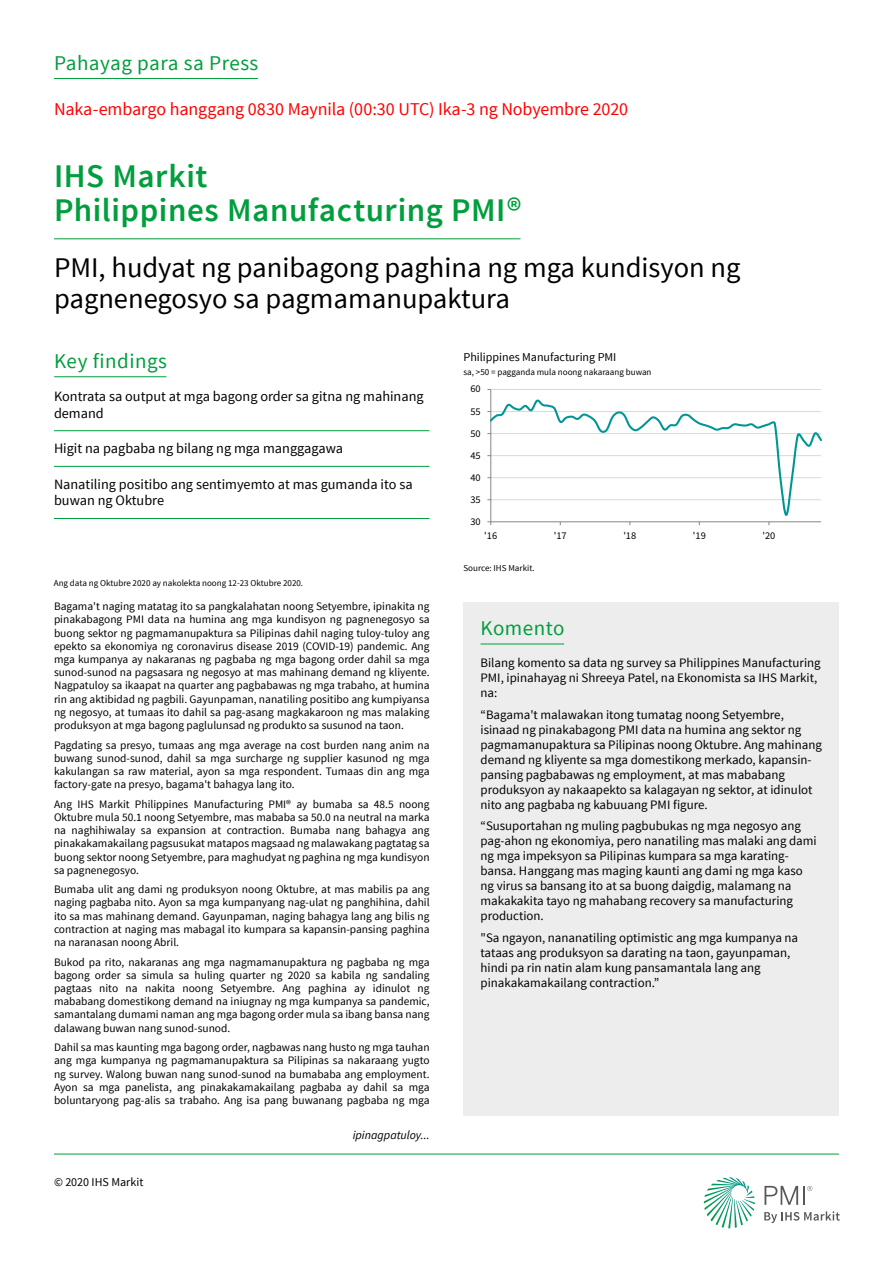
<style>
.page{position:relative;width:893px;height:1263px;background:#fff}
.page>*{position:absolute;margin:0;border:0;box-sizing:border-box;transform-origin:0 0}
.t1{font:600 33px/34.5px "Source Sans Pro";letter-spacing:.015em;color:#009e3d}
.t2{font:28.5px/31.5px "Source Sans Pro";color:#000}
.t3{font:21px "Source Sans Pro";letter-spacing:.025em;color:#009e3d}
.t4{font:18px "Source Sans Pro";letter-spacing:-.01em;color:#f00}
.t5{font:14.25px/16.5px "Source Sans Pro";color:#000}
.t6{font:12.9px/15px "Source Sans Pro";color:#000}
.t7{font:12px "Source Sans Pro";color:#000}
.t8{font:italic 12px "Source Sans Pro";color:#000}
.t9{font:11.4px/13.2px "Source Sans Pro";color:#000;text-align:justify}
.t10{font:10.35px "Source Sans Pro";letter-spacing:-.005em;color:#000}
.t11{font:9px "Source Sans Pro";color:#000}
</style>
<div class="page">
<svg style="left:704px;top:1177px;width:51px;height:51px"></svg>
<svg style="left:764px;top:1211px;width:76px;height:12px"></svg>
<svg style="left:764px;top:1186px;width:48px;height:19px"></svg>
<hr style="left:54px;top:1154px;width:785px;height:1px;background:#009e3d">
<hr style="left:491px;top:389px;width:330px;height:1px;background:#d9d9d9">
<hr style="left:490px;top:389px;width:1px;height:133px;background:#868686">
<svg style="left:487px;top:397px;width:335px;height:128px"></svg>
<hr style="left:54px;top:376px;width:112px;height:1px;background:#009e3d">
<hr style="left:54px;top:78px;width:204px;height:1px;background:#009e3d">
<hr style="left:54px;top:238px;width:466px;height:1px;background:#009e3d">
<hr style="left:54px;top:430px;width:375px;height:1px;background:#009e3d">
<hr style="left:54px;top:466px;width:375px;height:1px;background:#009e3d">
<hr style="left:54px;top:518px;width:375px;height:1px;background:#009e3d">
<div style="left:463px;top:602px;width:376px;height:56px;background:#ededed"></div>
<hr style="left:480px;top:644px;width:84px;height:1px;background:#009e3d">
<div style="left:463px;top:658px;width:376px;height:457px;background:#ededed"></div>
<h3 class="t3" style="left:54px;top:50px;width:206px">Pahayag para sa Press</h3>
<h3 class="t4" style="left:54px;top:98px;width:576px">Naka-embargo hanggang 0830 Maynila (00:30 UTC) Ika-3 ng Nobyembre 2020</h3>
<h1 class="t1" style="left:54px;top:160px;width:469px">IHS Markit<br>Philippines Manufacturing PMI®</h1>
<h2 class="t2" style="left:54px;top:252px;width:688px">PMI, hudyat ng panibagong paghina ng mga kundisyon ng pagnenegosyo sa pagmamanupaktura</h2>
<h3 class="t3" style="left:54px;top:348px;width:114px">Key findings</h3>
<p class="t7" style="left:463px;top:350px;width:154px">Philippines Manufacturing PMI</p>
<p class="t11" style="left:463px;top:366px;width:190px">sa, &gt;50 = pagganda mula noong nakaraang buwan</p>
<p class="t5" style="left:54px;top:388px;width:371px">Kontrata sa output at mga bagong order sa gitna ng mahinang demand</p>
<p class="t5" style="left:54px;top:441px;width:291px">Higit na pagbaba ng bilang ng mga manggagawa</p>
<p class="t5" style="left:54px;top:476px;width:360px">Nanatiling positibo ang sentimyemto at mas gumanda ito sa buwan ng Oktubre</p>
<p class="t11" style="left:54px;top:577px;width:251px">Ang data ng Oktubre 2020 ay nakolekta noong 12-23 Oktubre 2020.</p>
<p class="t9" style="left:54px;top:600px;width:377px">Bagama't naging matatag ito sa pangkalahatan noong Setyembre, ipinakita ng pinakabagong PMI data na humina ang mga kundisyon ng pagnenegosyo sa buong sektor ng pagmamanupaktura sa Pilipinas dahil naging tuloy-tuloy ang epekto sa ekonomiya ng coronavirus disease 2019 (COVID-19) pandemic. Ang mga kumpanya ay nakaranas ng pagbaba ng mga bagong order dahil sa mga sunod-sunod na pagsasara ng negosyo at mas mahinang demand ng kliyente.<br>Nagpatuloy sa ikaapat na quarter ang pagbabawas ng mga trabaho, at humina rin ang aktibidad ng pagbili. Gayunpaman, nanatiling positibo ang kumpiyansa ng negosyo, at tumaas ito dahil sa pag-asang magkakaroon ng mas malaking produksyon at mga bagong paglulunsad ng produkto sa susunod na taon.</p>
<p class="t9" style="left:54px;top:738px;width:377px">Pagdating sa presyo, tumaas ang mga average na cost burden nang anim na buwang sunod-sunod, dahil sa mga surcharge ng supplier kasunod ng mga kakulangan sa raw material, ayon sa mga respondent. Tumaas din ang mga factory-gate na presyo, bagama't bahagya lang ito.</p>
<p class="t9" style="left:54px;top:797px;width:377px">Ang IHS Markit Philippines Manufacturing PMI® ay bumaba sa 48.5 noong Oktubre mula 50.1 noong Setyembre, mas mababa sa 50.0 na neutral na marka na naghihiwalay sa expansion at contraction. Bumaba nang bahagya ang pinakakamakailang pagsusukat matapos magsaad ng malawakang pagtatag sa buong sektor noong Setyembre, para maghudyat ng paghina ng mga kundisyon sa pagnenegosyo.</p>
<p class="t9" style="left:54px;top:883px;width:377px">Bumaba ulit ang dami ng produksyon noong Oktubre, at mas mabilis pa ang naging pagbaba nito. Ayon sa mga kumpanyang nag-ulat ng panghihina, dahil ito sa mas mahinang demand. Gayunpaman, naging bahagya lang ang bilis ng contraction at naging mas mabagal ito kumpara sa kapansin-pansing paghina na naranasan noong Abril.</p>
<p class="t9" style="left:54px;top:955px;width:377px">Bukod pa rito, nakaranas ang mga nagmamanupaktura ng pagbaba ng mga bagong order sa simula sa huling quarter ng 2020 sa kabila ng sandaling pagtaas nito na nakita noong Setyembre. Ang paghina ay idinulot ng mababang domestikong demand na iniugnay ng mga kumpanya sa pandemic, samantalang dumami naman ang mga bagong order mula sa ibang bansa nang dalawang buwan nang sunod-sunod.</p>
<p class="t9" style="left:54px;top:1041px;width:377px">Dahil sa mas kaunting mga bagong order, nagbawas nang husto ng mga tauhan ang mga kumpanya ng pagmamanupaktura sa Pilipinas sa nakaraang yugto ng survey. Walong buwan nang sunod-sunod na bumababa ang employment.<br>Ayon sa mga panelista, ang pinakakamakailang pagbaba ay dahil sa mga boluntaryong pag-alis sa trabaho. Ang isa pang buwanang pagbaba ng mga</p>
<p class="t7" style="left:54px;top:1175px;width:91px">© 2020 IHS Markit</p>
<p class="t8" style="left:353px;top:1128px;width:78px">ipinagpatuloy...</p>
<p class="t10" style="left:470px;top:383px;width:12px">60</p>
<p class="t10" style="left:470px;top:405px;width:12px">55</p>
<p class="t10" style="left:470px;top:427px;width:12px">50</p>
<p class="t10" style="left:470px;top:449px;width:12px">45</p>
<p class="t10" style="left:470px;top:471px;width:12px">40</p>
<p class="t10" style="left:470px;top:493px;width:12px">35</p>
<p class="t10" style="left:470px;top:515px;width:12px">30</p>
<p class="t10" style="left:484px;top:529px;width:14px">'16</p>
<p class="t10" style="left:554px;top:529px;width:14px">'17</p>
<p class="t10" style="left:623px;top:529px;width:14px">'18</p>
<p class="t10" style="left:693px;top:529px;width:14px">'19</p>
<p class="t10" style="left:762px;top:529px;width:14px">'20</p>
<p class="t11" style="left:463px;top:562px;width:73px">Source: IHS Markit.</p>
<h3 class="t3" style="left:480px;top:615px;width:86px">Komento</h3>
<p class="t6" style="left:480px;top:656px;width:342px">Bilang komento sa data ng survey sa Philippines Manufacturing<br>PMI, ipinahayag ni Shreeya Patel, na Ekonomista sa IHS Markit, na:</p>
<p class="t6" style="left:480px;top:707px;width:343px">“Bagama't malawakan itong tumatag noong Setyembre, isinaad ng pinakabagong PMI data na humina ang sektor ng pagmamanupaktura sa Pilipinas noong Oktubre. Ang mahinang demand ng kliyente sa mga domestikong merkado, kapansin&shy;pansing pagbabawas ng employment, at mas mababang produksyon ay nakaapekto sa kalagayan ng sektor, at idinulot nito ang pagbaba ng kabuuang PMI figure.</p>
<p class="t6" style="left:480px;top:819px;width:338px">“Susuportahan ng muling pagbubukas ng mga negosyo ang pag-ahon ng ekonomiya, pero nanatiling mas malaki ang dami ng mga impeksyon sa Pilipinas kumpara sa mga karating&shy;bansa. Hanggang mas maging kaunti ang dami ng mga kaso ng virus sa bansang ito at sa buong daigdig, malamang na makakakita tayo ng mahabang recovery sa manufacturing production.</p>
<p class="t6" style="left:480px;top:930px;width:319px">"Sa ngayon, nananatiling optimistic ang mga kumpanya na tataas ang produksyon sa darating na taon, gayunpaman, hindi pa rin natin alam kung pansamantala lang ang pinakakamakailang contraction.”</p>
</div>
